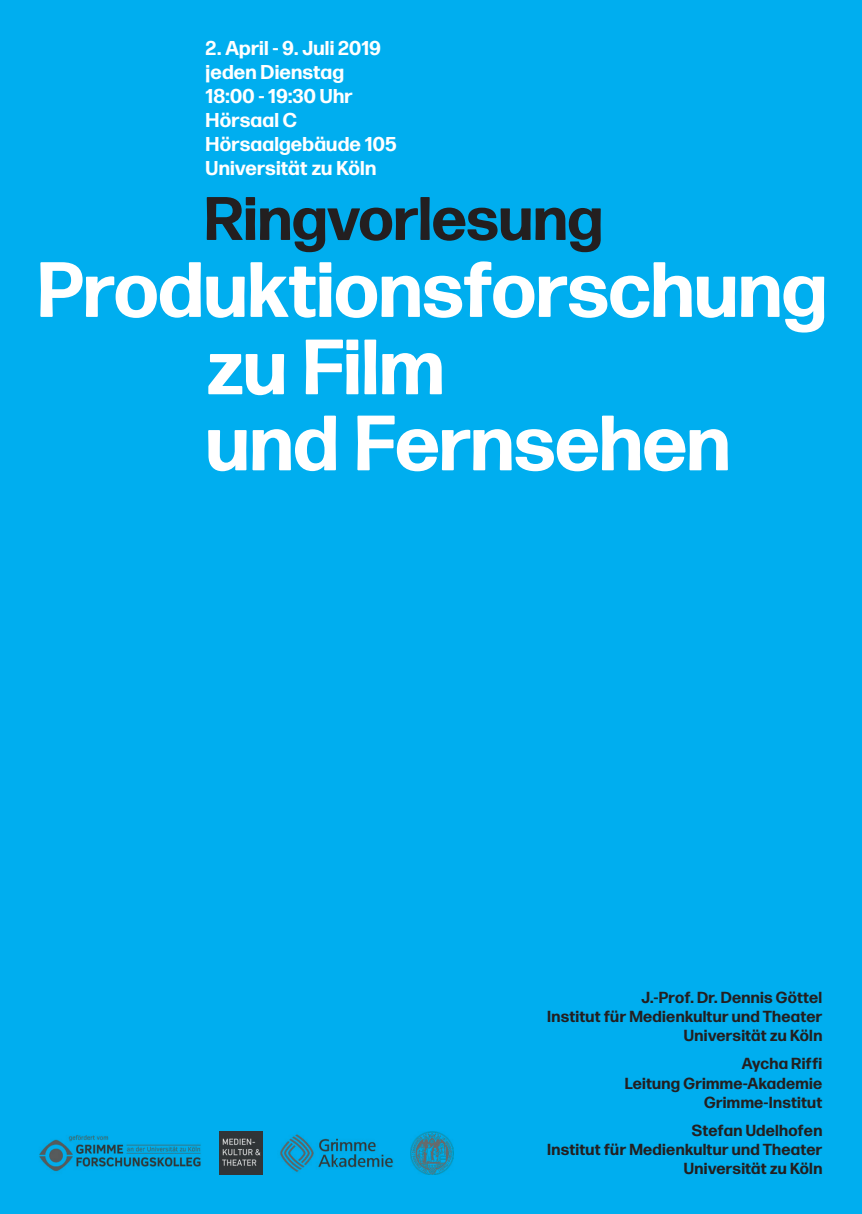
<style>
.page{position:relative;width:862px;height:1214px;background:#fff}
.page>*{position:absolute;margin:0;border:0;box-sizing:border-box;transform-origin:0 0}
.t1{font:700 78.2px/76.6px "Forma DJR Text";letter-spacing:-.005em;color:#fff}
.t2{font:700 61.2px "Forma DJR Text";letter-spacing:-.005em;color:#231f20}
.t3{font:700 20px/24px "Forma DJR Text";letter-spacing:.01em;color:#fff}
.t4{font:700 16px/19.2px "Forma DJR Text";letter-spacing:.015em;color:#231f20;text-align:right}
</style>
<div class="page">
<div style="left:0;top:0;width:862px;height:1213px;background:#00aeef"></div>
<img style="left:39px;top:1135px;width:162px;height:37px">
<img style="left:219px;top:1131px;width:43px;height:43px">
<img style="left:280px;top:1134px;width:113px;height:38px">
<img style="left:411px;top:1131px;width:42px;height:43px">
<p class="t3" style="left:206px;top:35px;width:193px">2. April - 9. Juli 2019 jeden Dienstag<br>18:00 - 19:30 Uhr<br>Hörsaal C<br>Hörsaalgebäude 105<br>Universität zu Köln</p>
<h2 class="t2" style="left:204px;top:179px;width:400px">Ringvorlesung</h2>
<h1 class="t1" style="left:206px;top:249px;width:623px;text-indent:-169px">Produktionsforschung zu Film<br>und Fernsehen</h1>
<p class="t4" style="left:547px;top:987px;width:277px">J.-Prof. Dr. Dennis Göttel<br>Institut für Medienkultur und Theater<br>Universität zu Köln</p>
<p class="t4" style="left:625px;top:1053px;width:199px">Aycha Riffi<br>Leitung Grimme-Akademie<br>Grimme-Institut</p>
<p class="t4" style="left:547px;top:1120px;width:277px">Stefan Udelhofen<br>Institut für Medienkultur und Theater<br>Universität zu Köln</p>
</div>
